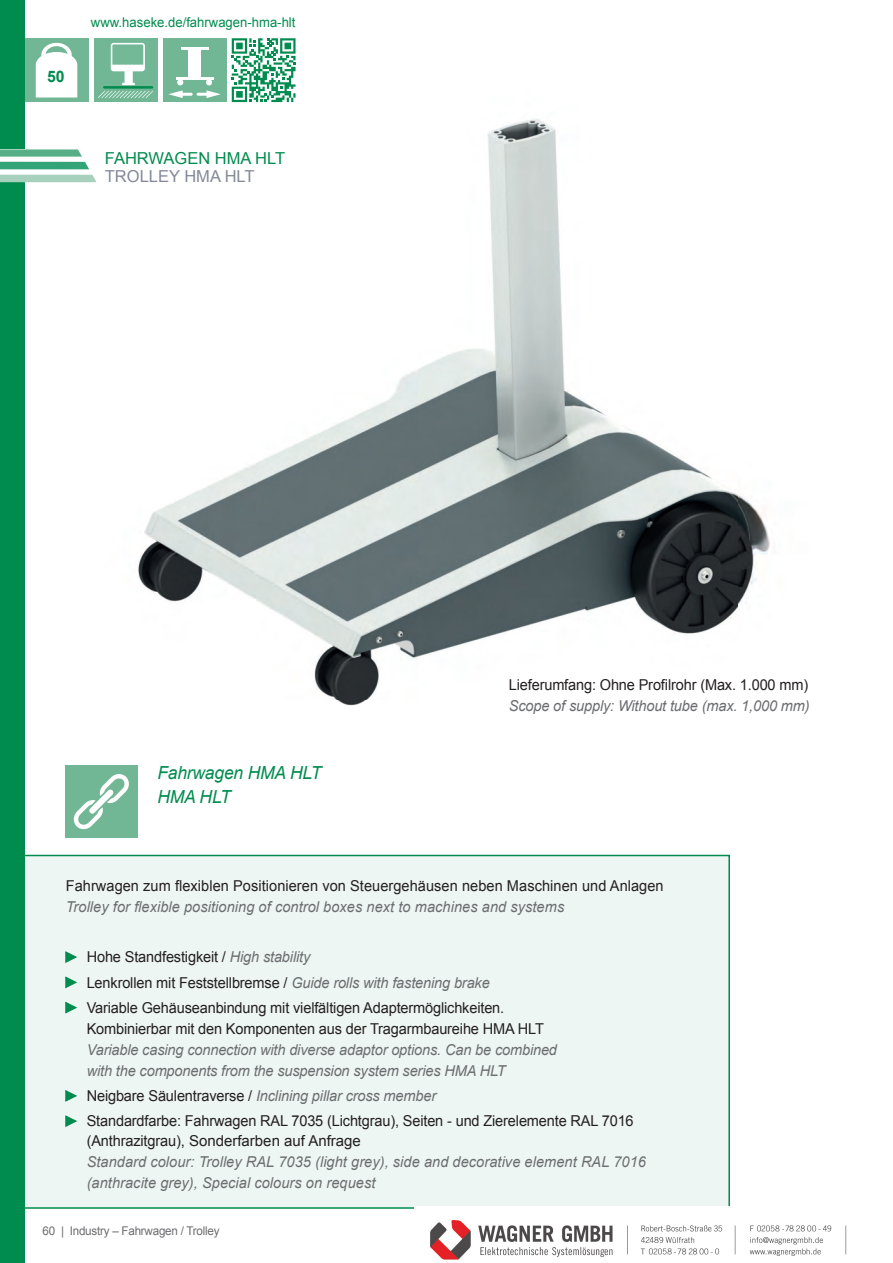
<style>
.page{position:relative;width:893px;height:1263px;background:#fff}
.page>*{position:absolute;margin:0;border:0;box-sizing:border-box;transform-origin:0 0}
.t1{font:italic 18px/24px "Arial";letter-spacing:-.01em;color:#008c4e}
.t2{font:16.5px "Arial";color:#008c4e}
.t3{font:16.5px "Arial";color:#838997}
.t4{font:700 15.75px "Arial";color:#008c4e}
.t5{font:15px/25.2px "Arial";letter-spacing:-.01em;color:#231f20}
.t6{font:italic 15px/21px "Arial";letter-spacing:.005em;color:#6c6d70}
.t7{font:13.5px "Arial";color:#008c4e}
.t8{font:12px "Arial";letter-spacing:-.02em;color:#6c6d70}
.s1{font-style:italic;color:#6c6d70}
</style>
<div class="page">
<img style="left:138px;top:71px;width:632px;height:635px">
<div style="left:1px;top:855px;width:728px;height:353px;background:#edf6f2"></div>
<svg style="left:66px;top:952px;width:10px;height:10px"></svg>
<svg style="left:66px;top:977px;width:10px;height:11px"></svg>
<svg style="left:66px;top:1002px;width:10px;height:11px"></svg>
<svg style="left:66px;top:1090px;width:10px;height:11px"></svg>
<svg style="left:66px;top:1116px;width:10px;height:10px"></svg>
<div style="left:0;top:0;width:25px;height:1263px;background:#008c4e"></div>
<svg style="left:0;top:169px;width:92px;height:6px"></svg>
<svg style="left:0;top:149px;width:89px;height:20px"></svg>
<svg style="left:0;top:175px;width:97px;height:7px"></svg>
<svg style="left:232px;top:38px;width:64px;height:64px"></svg>
<div style="left:25px;top:38px;width:63px;height:64px;background:#71b795"></div>
<svg style="left:36px;top:43px;width:41px;height:54px;background:#e9f3ee"></svg>
<div style="left:94px;top:38px;width:64px;height:64px;background:#71b795"></div>
<hr style="left:103px;top:86px;width:50px;height:3px;background:#008c4e">
<svg style="left:98px;top:91px;width:55px;height:7px"></svg>
<svg style="left:111px;top:43px;width:34px;height:42px"></svg>
<div style="left:163px;top:38px;width:63px;height:64px;background:#71b795"></div>
<div style="left:188px;top:49px;width:13px;height:29px;background:#fff"></div>
<hr style="left:181px;top:47px;width:27px;height:3px;background:#fff">
<hr style="left:176px;top:77px;width:37px;height:2px;background:#fff">
<hr style="left:179px;top:93px;width:14px;height:3px;background:#fff;border-radius:2px">
<svg style="left:168px;top:79px;width:15px;height:19px"></svg>
<hr style="left:197px;top:93px;width:14px;height:3px;background:#fff;border-radius:2px">
<svg style="left:206px;top:79px;width:15px;height:19px"></svg>
<div style="left:65px;top:765px;width:72px;height:73px;background:#71b795"></div>
<svg style="left:73px;top:774px;width:56px;height:56px"></svg>
<img style="left:415px;top:1207px;width:432px;height:53px">
<p class="t4" style="left:47px;top:66px;width:19px">50</p>
<p class="t7" style="left:91px;top:13px;width:206px">www.haseke.de/fahrwagen-hma-hlt</p>
<p class="t2" style="left:105px;top:148px;width:182px">FAHRWAGEN HMA HLT</p>
<p class="t3" style="left:105px;top:166px;width:151px">TROLLEY HMA HLT</p>
<p class="t1" style="left:157px;top:760px;width:166px">Fahrwagen HMA HLT<br>HMA HLT</p>
<p class="t5" style="left:509px;top:672px;width:301px">Lieferumfang: Ohne Profilrohr (Max. 1.000 mm)</p>
<p class="t6" style="left:509px;top:695px;width:302px">Scope of supply: Without tube (max. 1,000 mm)</p>
<p class="t5" style="left:66px;top:873px;width:599px">Fahrwagen zum flexiblen Positionieren von Steuergehäusen neben Maschinen und Anlagen</p>
<p class="t6" style="left:66px;top:896px;width:500px">Trolley for flexible positioning of control boxes next to machines and systems</p>
<p class="t5" style="left:87px;top:945px;width:419px">Hohe Standfestigkeit / <span class="s1">High stability<br></span>Lenkrollen mit Feststellbremse / <span class="s1">Guide rolls with fastening brake<br></span>Variable Gehäuseanbindung mit vielfältigen Adaptermöglichkeiten.</p>
<p class="t5" style="left:87px;top:1016px;width:459px">Kombinierbar mit den Komponenten aus der Tragarmbaureihe HMA HLT</p>
<p class="t6" style="left:87px;top:1039px;width:472px">Variable casing connection with diverse adaptor options. Can be combined with the components from the suspension system series HMA HLT</p>
<p class="t5" style="left:87px;top:1083px;width:548px">Neigbare Säulentraverse / <span class="s1">Inclining pillar cross member<br></span>Standardfarbe: Fahrwagen RAL 7035 (Lichtgrau), Seiten - und Zierelemente RAL 7016</p>
<p class="t5" style="left:87px;top:1128px;width:276px">(Anthrazitgrau), Sonderfarben auf Anfrage</p>
<p class="t6" style="left:87px;top:1151px;width:561px">Standard colour: Trolley RAL 7035 (light grey), side and decorative element RAL 7016 (anthracite grey), Special colours on request</p>
<p class="t8" style="left:43px;top:1223px;width:179px">60 | Industry – Fahrwagen / Trolley</p>
</div>
